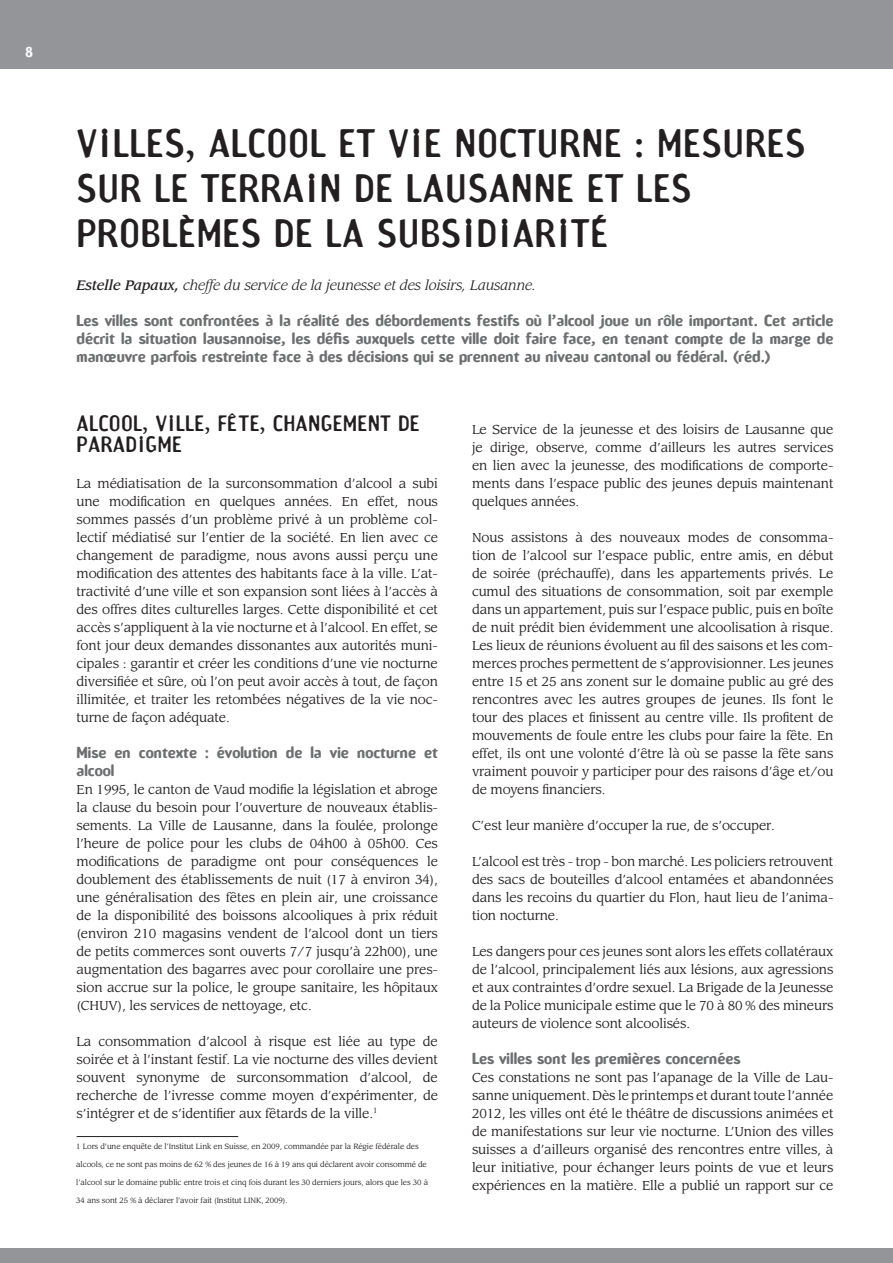
<style>
.page{position:relative;width:893px;height:1263px;background:#fff}
.page>*{position:absolute;margin:0;border:0;box-sizing:border-box;transform-origin:0 0}
.t1{font:37.5px/45px "Amoebia Sans";letter-spacing:.02em;color:#231f20}
.t2{font:21px/21px "Amoebia Sans";letter-spacing:.02em;color:#231f20}
.t3{font:700 15px/18px "Amoebia";color:#6d6e70;text-align:justify}
.t4{font:italic 13.5px "Leawood";color:#231f20}
.t5{font:700 13.5px "Amoebia";color:#fff}
.t6{font:12.75px/18px "Leawood";letter-spacing:-.01em;color:#231f20;text-align:justify}
.t7{font:7.5px "Leawood";letter-spacing:-.01em;color:#231f20}
.s1{font-weight:500}
</style>
<div class="page">
<div style="left:0;top:0;width:893px;height:68px;background:#939598"></div>
<div style="left:0;top:1249px;width:893px;height:14px;background:#939598"></div>
<hr style="left:77px;top:1136px;width:161px;height:1px;background:#231f20">
<p class="t5" style="left:26px;top:46px;width:9px">8</p>
<h1 class="t1" style="left:77px;top:124px;width:730px">VILLES, ALCOOL ET VIE NOCTURNE : MESURES<br>SUR LE TERRAIN DE LAUSANNE ET LES<br>PROBLÈMES DE LA SUBSIDIARITÉ</h1>
<p class="t4" style="left:77px;top:279px;width:461px"><span class="s1">Estelle Papaux,</span> cheffe du service de la jeunesse et des loisirs, Lausanne.</p>
<p class="t3" style="left:77px;top:312px;width:758px">Les villes sont confrontées à la réalité des débordements festifs où l’alcool joue un rôle important. Cet article décrit la situation lausannoise, les défis auxquels cette ville doit faire face, en tenant compte de la marge de manœuvre parfois restreinte face à des décisions qui se prennent au niveau cantonal ou fédéral. (réd.)</p>
<h2 class="t2" style="left:77px;top:414px;width:345px">ALCOOL, VILLE, FÊTE, CHANGEMENT DE<br>PARADIGME</h2>
<p class="t6" style="left:77px;top:475px;width:363px">La médiatisation de la surconsommation d’alcool a subi une modification en quelques années. En effet, nous sommes passés d’un problème privé à un problème col&shy;lectif médiatisé sur l’entier de la société. En lien avec ce changement de paradigme, nous avons aussi perçu une modification des attentes des habitants face à la ville. L’at&shy;tractivité d’une ville et son expansion sont liées à l’accès à des offres dites culturelles larges. Cette disponibilité et cet accès s’appliquent à la vie nocturne et à l’alcool. En effet, se font jour deux demandes dissonantes aux autorités muni&shy;cipales : garantir et créer les conditions d’une vie nocturne diversifiée et sûre, où l’on peut avoir accès à tout, de façon illimitée, et traiter les retombées négatives de la vie noc&shy;turne de façon adéquate.</p>
<p class="t3" style="left:77px;top:744px;width:363px">Mise en contexte : évolution de la vie nocturne et alcool</p>
<p class="t6" style="left:77px;top:781px;width:363px">En 1995, le canton de Vaud modifie la législation et abroge la clause du besoin pour l’ouverture de nouveaux établis&shy;sements. La Ville de Lausanne, dans la foulée, prolonge l’heure de police pour les clubs de 04h00 à 05h00. Ces modifications de paradigme ont pour conséquences le doublement des établissements de nuit (17 à environ 34), une généralisation des fêtes en plein air, une croissance de la disponibilité des boissons alcooliques à prix réduit (environ 210 magasins vendent de l’alcool dont un tiers de petits commerces sont ouverts 7/7 jusqu’à 22h00), une augmentation des bagarres avec pour corollaire une pres&shy;sion accrue sur la police, le groupe sanitaire, les hôpitaux (CHUV), les services de nettoyage, etc.</p>
<p class="t6" style="left:77px;top:1033px;width:363px">La consommation d’alcool à risque est liée au type de soirée et à l’instant festif. La vie nocturne des villes devient souvent synonyme de surconsommation d’alcool, de recherche de l’ivresse comme moyen d’expérimenter, de s’intégrer et de s’identifier aux fêtards de la ville.<sup>1</sup></p>
<p class="t7" style="left:76px;top:1143px;width:344px">1 Lors d’une enquête de l’Institut Link en Suisse, en 2009, commandée par la Régie fédérale des</p>
<p class="t7" style="left:76px;top:1161px;width:352px">alcools, ce ne sont pas moins de 62 % des jeunes de 16 à 19 ans qui déclarent avoir consommé de</p>
<p class="t7" style="left:76px;top:1179px;width:353px">l’alcool sur le domaine public entre trois et cinq fois durant les 30 derniers jours, alors que les 30 à</p>
<p class="t7" style="left:76px;top:1197px;width:213px">34 ans sont 25 % à déclarer l’avoir fait (Institut LINK, 2009).</p>
<p class="t6" style="left:472px;top:421px;width:363px">Le Service de la jeunesse et des loisirs de Lausanne que je dirige, observe, comme d’ailleurs les autres services en lien avec la jeunesse, des modifications de comporte&shy;ments dans l’espace public des jeunes depuis maintenant quelques années.</p>
<p class="t6" style="left:472px;top:529px;width:363px">Nous assistons à des nouveaux modes de consomma&shy;tion de l’alcool sur l’espace public, entre amis, en début de soirée (préchauffe), dans les appartements privés. Le cumul des situations de consommation, soit par exemple dans un appartement, puis sur l’espace public, puis en boîte de nuit prédit bien évidemment une alcoolisation à risque.<br>Les lieux de réunions évoluent au fil des saisons et les com&shy;merces proches permettent de s’approvisionner. Les jeunes entre 15 et 25 ans zonent sur le domaine public au gré des rencontres avec les autres groupes de jeunes. Ils font le tour des places et finissent au centre ville. Ils profitent de mouvements de foule entre les clubs pour faire la fête. En effet, ils ont une volonté d’être là où se passe la fête sans vraiment pouvoir y participer pour des raisons d’âge et/ou de moyens financiers.</p>
<p class="t6" style="left:472px;top:817px;width:304px">C’est leur manière d’occuper la rue, de s’occuper.</p>
<p class="t6" style="left:472px;top:853px;width:363px">L’alcool est très - trop - bon marché. Les policiers retrouvent des sacs de bouteilles d’alcool entamées et abandonnées dans les recoins du quartier du Flon, haut lieu de l’anima&shy;tion nocturne.</p>
<p class="t6" style="left:472px;top:943px;width:363px">Les dangers pour ces jeunes sont alors les effets collatéraux de l’alcool, principalement liés aux lésions, aux agressions et aux contraintes d’ordre sexuel. La Brigade de la Jeunesse de la Police municipale estime que le 70 à 80 % des mineurs auteurs de violence sont alcoolisés.</p>
<p class="t3" style="left:472px;top:1050px;width:270px">Les villes sont les premières concernées</p>
<p class="t6" style="left:472px;top:1069px;width:363px">Ces constations ne sont pas l’apanage de la Ville de Lau&shy;sanne uniquement. Dès le printemps et durant toute l’année 2012, les villes ont été le théâtre de discussions animées et de manifestations sur leur vie nocturne. L’Union des villes suisses a d’ailleurs organisé des rencontres entre villes, à leur initiative, pour échanger leurs points de vue et leurs expériences en la matière. Elle a publié un rapport sur ce</p>
</div>
